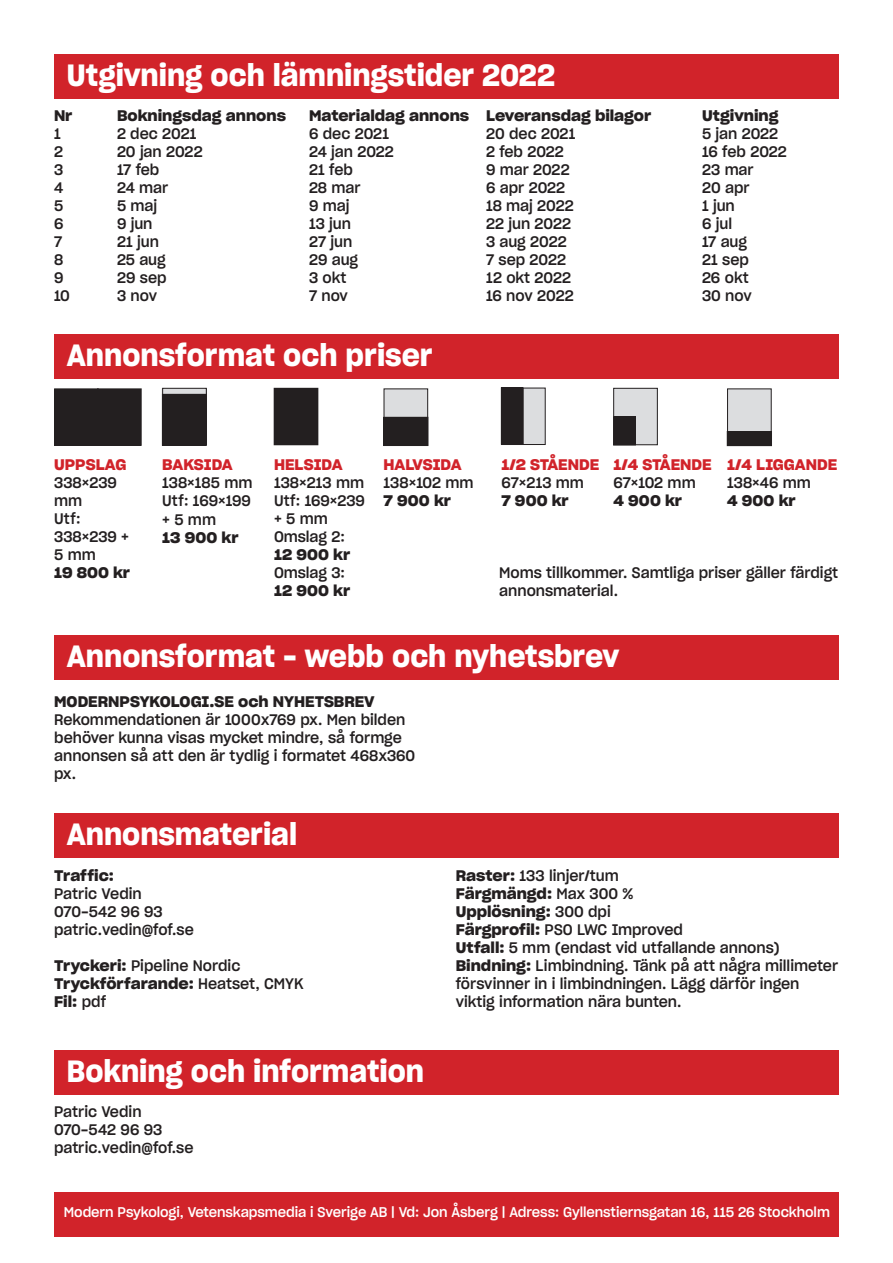
<style>
.page{position:relative;width:893px;height:1263px;background:#fff}
.page>*{position:absolute;margin:0;border:0;box-sizing:border-box;transform-origin:0 0}
.t1{font:30px "Sharp Grotesk Sm Bold 19";color:#fff}
.t2{font:15px/18px "Sharp Grotesk Medium 19";color:#231f20}
.t3{font:15px "Sharp Grotesk Sm Bold 21";color:#231f20}
.t4{font:15px "Sharp Grotesk Sm Bold 21";color:#d1232a}
.t5{font:13.8px "Sharp Grotesk Medium 19";letter-spacing:-.005em;color:#fff}
.s1{font-family:"Sharp Grotesk Sm Bold 21"}
.s2{font-family:"Sharp Grotesk Medium 19"}
</style>
<div class="page">
<div style="left:54px;top:54px;width:785px;height:44px;background:#d1232a"></div>
<div style="left:54px;top:334px;width:785px;height:44px;background:#d1232a"></div>
<div style="left:54px;top:1192px;width:785px;height:44px;background:#d1232a"></div>
<div style="left:54px;top:1050px;width:785px;height:44px;background:#d1232a"></div>
<div style="left:54px;top:635px;width:785px;height:44px;background:#d1232a"></div>
<div style="left:54px;top:813px;width:785px;height:44px;background:#d1232a"></div>
<div style="left:274px;top:388px;width:44px;height:57px;background:#231f20"></div>
<div style="left:614px;top:388px;width:43px;height:57px;background:#dcdddf"></div>
<div style="left:613px;top:388px;width:45px;height:57px;border:1px solid #231f20"></div>
<div style="left:614px;top:417px;width:21px;height:28px;background:#231f20"></div>
<div style="left:613px;top:416px;width:23px;height:29px;border:1px solid #231f20"></div>
<div style="left:55px;top:389px;width:43px;height:56px;background:#231f20"></div>
<div style="left:54px;top:388px;width:45px;height:58px;border:1px solid #231f20"></div>
<div style="left:98px;top:389px;width:43px;height:56px;background:#231f20"></div>
<div style="left:97px;top:388px;width:45px;height:58px;border:1px solid #231f20"></div>
<div style="left:384px;top:389px;width:44px;height:56px;background:#dcdddf"></div>
<div style="left:384px;top:417px;width:44px;height:28px;background:#231f20"></div>
<div style="left:384px;top:417px;width:44px;height:29px;border:1px solid #231f20"></div>
<div style="left:727px;top:389px;width:44px;height:56px;background:#dcdddf"></div>
<div style="left:727px;top:388px;width:45px;height:58px;border:1px solid #231f20"></div>
<div style="left:727px;top:431px;width:44px;height:15px;background:#231f20"></div>
<div style="left:501px;top:388px;width:44px;height:56px;background:#dcdddf"></div>
<div style="left:501px;top:388px;width:45px;height:57px;border:1px solid #231f20"></div>
<div style="left:501px;top:388px;width:22px;height:56px;background:#231f20"></div>
<div style="left:163px;top:388px;width:43px;height:57px;background:linear-gradient(to right,#dcdddf,#dcdddf)"></div>
<div style="left:162px;top:388px;width:45px;height:57px;border:1px solid #231f20"></div>
<div style="left:162px;top:394px;width:44px;height:51px;background:#231f20"></div>
<div style="left:162px;top:394px;width:45px;height:51px;border:1px solid #231f20"></div>
<p class="t1" style="left:67px;top:52px;width:490px">Utgivning och lämningstider 2022</p>
<p class="t3" style="left:54px;top:104px;width:20px">Nr</p>
<p class="t3" style="left:117px;top:104px;width:170px">Bokningsdag annons</p>
<p class="t3" style="left:309px;top:104px;width:344px">Materialdag annons Leveransdag bilagor</p>
<p class="t3" style="left:702px;top:104px;width:78px">Utgivning</p>
<p class="t2" style="left:54px;top:124px;width:8px">1</p>
<p class="t2" style="left:117px;top:124px;width:81px">2 dec 2021</p>
<p class="t2" style="left:309px;top:124px;width:82px">6 dec 2021</p>
<p class="t2" style="left:486px;top:124px;width:91px">20 dec 2021</p>
<p class="t2" style="left:702px;top:124px;width:78px">5 jan 2022</p>
<p class="t2" style="left:54px;top:142px;width:10px">2</p>
<p class="t2" style="left:117px;top:142px;width:87px">20 jan 2022</p>
<p class="t2" style="left:309px;top:142px;width:86px">24 jan 2022</p>
<p class="t2" style="left:486px;top:142px;width:79px">2 feb 2022</p>
<p class="t2" style="left:702px;top:142px;width:86px">16 feb 2022</p>
<p class="t2" style="left:54px;top:160px;width:11px">3</p>
<p class="t2" style="left:117px;top:160px;width:44px">17 feb</p>
<p class="t2" style="left:309px;top:160px;width:45px">21 feb</p>
<p class="t2" style="left:486px;top:160px;width:85px">9 mar 2022</p>
<p class="t2" style="left:702px;top:160px;width:53px">23 mar</p>
<p class="t2" style="left:54px;top:178px;width:11px">4</p>
<p class="t2" style="left:117px;top:178px;width:53px">24 mar</p>
<p class="t2" style="left:309px;top:178px;width:53px">28 mar</p>
<p class="t2" style="left:486px;top:178px;width:81px">6 apr 2022</p>
<p class="t2" style="left:702px;top:178px;width:49px">20 apr</p>
<p class="t2" style="left:54px;top:196px;width:11px">5</p>
<p class="t2" style="left:117px;top:196px;width:42px">5 maj</p>
<p class="t2" style="left:309px;top:196px;width:42px">9 maj</p>
<p class="t2" style="left:486px;top:196px;width:89px">18 maj 2022</p>
<p class="t2" style="left:702px;top:196px;width:34px">1 jun</p>
<p class="t2" style="left:54px;top:214px;width:11px">6</p>
<p class="t2" style="left:117px;top:214px;width:37px">9 jun</p>
<p class="t2" style="left:309px;top:214px;width:44px">13 jun</p>
<p class="t2" style="left:486px;top:214px;width:87px">22 jun 2022</p>
<p class="t2" style="left:702px;top:214px;width:32px">6 jul</p>
<p class="t2" style="left:54px;top:232px;width:10px">7</p>
<p class="t2" style="left:117px;top:232px;width:44px">21 jun</p>
<p class="t2" style="left:309px;top:232px;width:45px">27 jun</p>
<p class="t2" style="left:486px;top:232px;width:82px">3 aug 2022</p>
<p class="t2" style="left:702px;top:232px;width:46px">17 aug</p>
<p class="t2" style="left:54px;top:250px;width:11px">8</p>
<p class="t2" style="left:117px;top:250px;width:50px">25 aug</p>
<p class="t2" style="left:309px;top:250px;width:51px">29 aug</p>
<p class="t2" style="left:486px;top:250px;width:82px">7 sep 2022</p>
<p class="t2" style="left:702px;top:250px;width:48px">21 sep</p>
<p class="t2" style="left:54px;top:268px;width:11px">9</p>
<p class="t2" style="left:117px;top:268px;width:51px">29 sep</p>
<p class="t2" style="left:309px;top:268px;width:39px">3 okt</p>
<p class="t2" style="left:486px;top:268px;width:87px">12 okt 2022</p>
<p class="t2" style="left:702px;top:268px;width:48px">26 okt</p>
<p class="t2" style="left:54px;top:286px;width:17px">10</p>
<p class="t2" style="left:117px;top:286px;width:42px">3 nov</p>
<p class="t2" style="left:309px;top:286px;width:41px">7 nov</p>
<p class="t2" style="left:486px;top:286px;width:89px">16 nov 2022</p>
<p class="t2" style="left:702px;top:286px;width:51px">30 nov</p>
<p class="t1" style="left:67px;top:332px;width:367px">Annonsformat och priser</p>
<p class="t4" style="left:54px;top:452px;width:74px">UPPSLAG</p>
<p class="t2" style="left:54px;top:473px;width:64px">338×239 mm</p>
<p class="t2" style="left:54px;top:509px;width:76px">Utf:<br>338×239 +<br>5 mm</p>
<p class="t3" style="left:54px;top:560px;width:77px">19 800 kr</p>
<p class="t4" style="left:162px;top:453px;width:72px">BAKSIDA</p>
<p class="t2" style="left:162px;top:474px;width:92px">138×185 mm</p>
<p class="t2" style="left:162px;top:492px;width:90px">Utf: 169×199 + 5 mm</p>
<p class="t3" style="left:162px;top:525px;width:78px">13 900 kr</p>
<p class="t4" style="left:274px;top:452px;width:70px">HELSIDA</p>
<p class="t2" style="left:274px;top:473px;width:92px">138×213 mm</p>
<p class="t2" style="left:274px;top:491px;width:93px">Utf: 169×239 + 5 mm</p>
<p class="t2" style="left:274px;top:527px;width:78px">Omslag 2:<br><span class="s1">12 900 kr</span></p>
<p class="t2" style="left:274px;top:563px;width:78px">Omslag 3:<br><span class="s1">12 900 kr</span></p>
<p class="t4" style="left:384px;top:452px;width:79px">HALVSIDA</p>
<p class="t2" style="left:384px;top:473px;width:91px">138×102 mm</p>
<p class="t3" style="left:384px;top:488px;width:69px">7 900 kr</p>
<p class="t4" style="left:501px;top:452px;width:99px">1/2 STÅENDE</p>
<p class="t2" style="left:501px;top:473px;width:84px">67×213 mm</p>
<p class="t3" style="left:501px;top:488px;width:69px">7 900 kr</p>
<p class="t4" style="left:613px;top:452px;width:100px">1/4 STÅENDE</p>
<p class="t2" style="left:613px;top:473px;width:84px">67×102 mm</p>
<p class="t3" style="left:613px;top:488px;width:70px">4 900 kr</p>
<p class="t4" style="left:727px;top:452px;width:112px">1/4 LIGGANDE</p>
<p class="t2" style="left:727px;top:473px;width:85px">138×46 mm</p>
<p class="t3" style="left:727px;top:488px;width:70px">4 900 kr</p>
<p class="t2" style="left:499px;top:563px;width:340px">Moms tillkommer. Samtliga priser gäller färdigt annonsmaterial.</p>
<p class="t1" style="left:67px;top:632px;width:554px">Annonsformat – webb och nyhetsbrev</p>
<p class="t3" style="left:54px;top:689px;width:322px">MODERNPSYKOLOGI.SE och NYHETSBREV</p>
<p class="t2" style="left:54px;top:710px;width:363px">Rekommendationen är 1000x769 px. Men bilden behöver kunna visas mycket mindre, så formge annonsen så att den är tydlig i formatet 468x360 px.</p>
<p class="t1" style="left:67px;top:811px;width:232px">Annonsmaterial</p>
<p class="t3" style="left:54px;top:864px;width:61px">Traffic:</p>
<p class="t2" style="left:54px;top:884px;width:89px">Patric Vedin</p>
<p class="t2" style="left:54px;top:902px;width:110px">070-542 96 93</p>
<p class="t2" style="left:54px;top:920px;width:141px">patric.vedin@fof.se</p>
<p class="t2" style="left:54px;top:956px;width:188px"><span class="s1">Tryckeri:</span> Pipeline Nordic</p>
<p class="t3" style="left:54px;top:972px;width:251px">Tryckförfarande: <span class="s2">Heatset, CMYK</span></p>
<p class="t3" style="left:54px;top:990px;width:54px">Fil: <span class="s2">pdf</span></p>
<p class="t1" style="left:67px;top:1048px;width:359px">Bokning och information</p>
<p class="t2" style="left:54px;top:1102px;width:89px">Patric Vedin</p>
<p class="t2" style="left:54px;top:1120px;width:110px">070-542 96 93</p>
<p class="t2" style="left:54px;top:1138px;width:141px">patric.vedin@fof.se</p>
<p class="t2" style="left:456px;top:866px;width:165px"><span class="s1">Raster:</span> 133 linjer/tum</p>
<p class="t3" style="left:456px;top:882px;width:179px">Färgmängd: <span class="s2">Max 300 %</span></p>
<p class="t3" style="left:456px;top:900px;width:157px">Upplösning: <span class="s2">300 dpi</span></p>
<p class="t2" style="left:456px;top:920px;width:229px"><span class="s1">Färgprofil:</span> PSO LWC Improved</p>
<p class="t2" style="left:456px;top:938px;width:325px"><span class="s1">Utfall:</span> 5 mm (endast vid utfallande annons)</p>
<p class="t2" style="left:456px;top:956px;width:384px"><span class="s1">Bindning:</span> Limbindning. Tänk på att några millimeter försvinner in i limbindningen. Lägg därför ingen viktig information nära bunten.</p>
<p class="t5" style="left:64px;top:1201px;width:768px">Modern Psykologi, Vetenskapsmedia i Sverige AB | Vd: Jon Åsberg | Adress: Gyllenstiernsgatan 16, 115 26 Stockholm</p>
</div>
